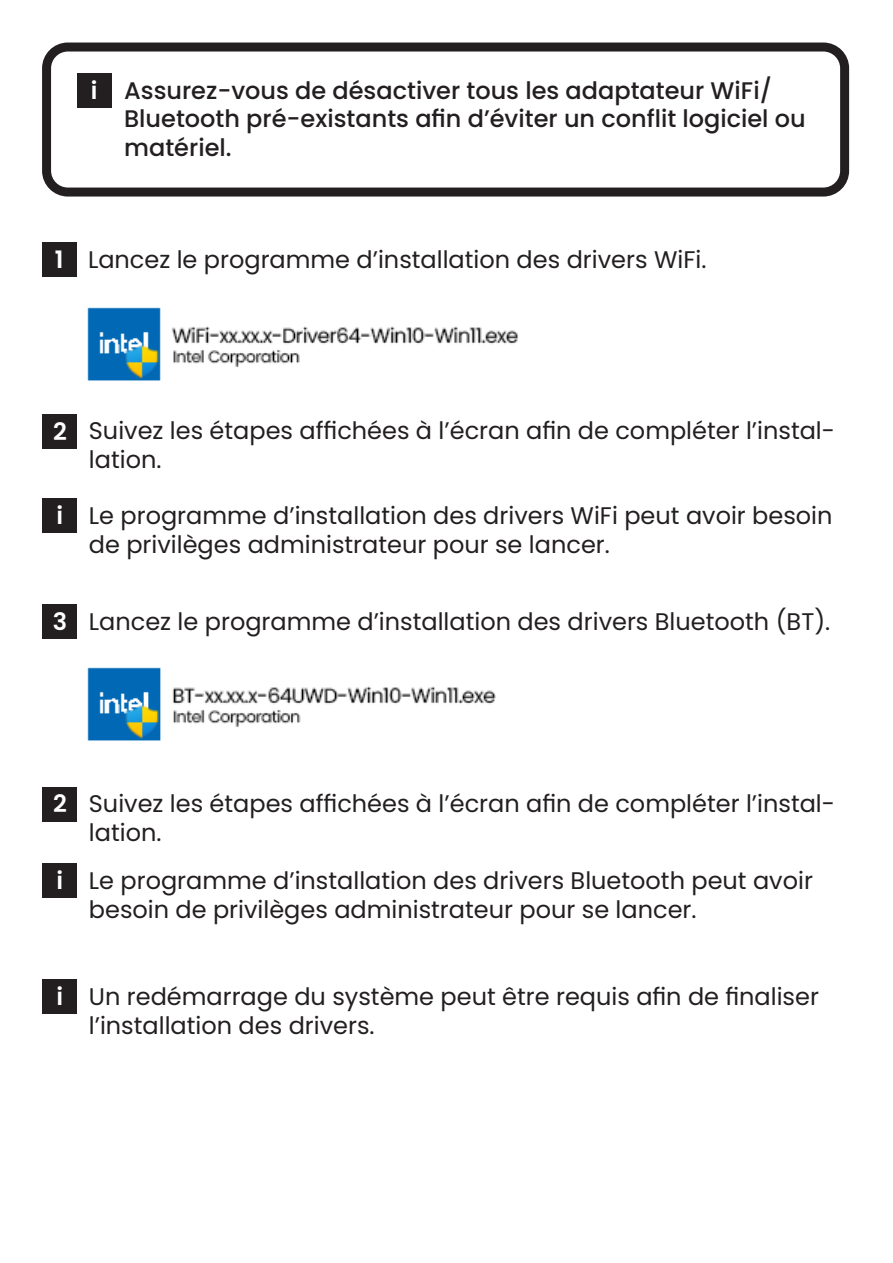
<style>
.page{position:relative;width:893px;height:1263px;background:#fff}
.page>*{position:absolute;margin:0;border:0;box-sizing:border-box;transform-origin:0 0}
.t1{font:24px/28.8px "Poppins";color:#231f20}
.t2{font:500 24px/28.8px "Poppins";color:#231f20}
.t3{font:600 24px "Poppins";color:#fff}
</style>
<div class="page">
<div style="left:43px;top:604px;width:34px;height:34px;background:#231f20"></div>
<div style="left:43px;top:980px;width:34px;height:34px;background:#231f20"></div>
<div style="left:43px;top:787px;width:34px;height:34px;background:#231f20"></div>
<div style="left:43px;top:864px;width:34px;height:34px;background:#231f20"></div>
<img style="left:87px;top:667px;width:409px;height:74px">
<div style="left:42px;top:242px;width:34px;height:34px;background:#231f20"></div>
<img style="left:87px;top:307px;width:431px;height:74px">
<div style="left:43px;top:414px;width:34px;height:34px;background:#231f20"></div>
<div style="left:43px;top:499px;width:34px;height:34px;background:#231f20"></div>
<div style="left:77px;top:73px;width:34px;height:34px;background:#231f20"></div>
<div style="left:42px;top:43px;width:807px;height:154px;border:9px solid #231f20;border-radius:21px"></div>
<p class="t3" style="left:91px;top:76px;width:8px">i</p>
<p class="t2" style="left:124px;top:76px;width:683px">Assurez-vous de désactiver tous les adaptateur WiFi/<br>Bluetooth pré-existants afin d’éviter un conflit logiciel ou matériel.</p>
<p class="t3" style="left:55px;top:245px;width:10px">1</p>
<p class="t1" style="left:88px;top:245px;width:620px">Lancez le programme d’installation des drivers WiFi.</p>
<p class="t3" style="left:53px;top:417px;width:15px">2</p>
<p class="t1" style="left:89px;top:417px;width:748px">Suivez les étapes affichées à l’écran afin de compléter l’instal&shy;lation.</p>
<p class="t3" style="left:57px;top:502px;width:8px">i</p>
<p class="t1" style="left:89px;top:501px;width:745px">Le programme d’installation des drivers WiFi peut avoir besoin de privilèges administrateur pour se lancer.</p>
<p class="t3" style="left:53px;top:607px;width:16px">3</p>
<p class="t1" style="left:89px;top:607px;width:743px">Lancez le programme d’installation des drivers Bluetooth (BT).</p>
<p class="t3" style="left:53px;top:790px;width:15px">2</p>
<p class="t1" style="left:89px;top:789px;width:748px">Suivez les étapes affichées à l’écran afin de compléter l’instal&shy;lation.</p>
<p class="t3" style="left:57px;top:867px;width:8px">i</p>
<p class="t1" style="left:89px;top:867px;width:726px">Le programme d’installation des drivers Bluetooth peut avoir besoin de privilèges administrateur pour se lancer.</p>
<p class="t3" style="left:57px;top:983px;width:8px">i</p>
<p class="t1" style="left:89px;top:982px;width:732px">Un redémarrage du système peut être requis afin de finaliser l’installation des drivers.</p>
</div>
